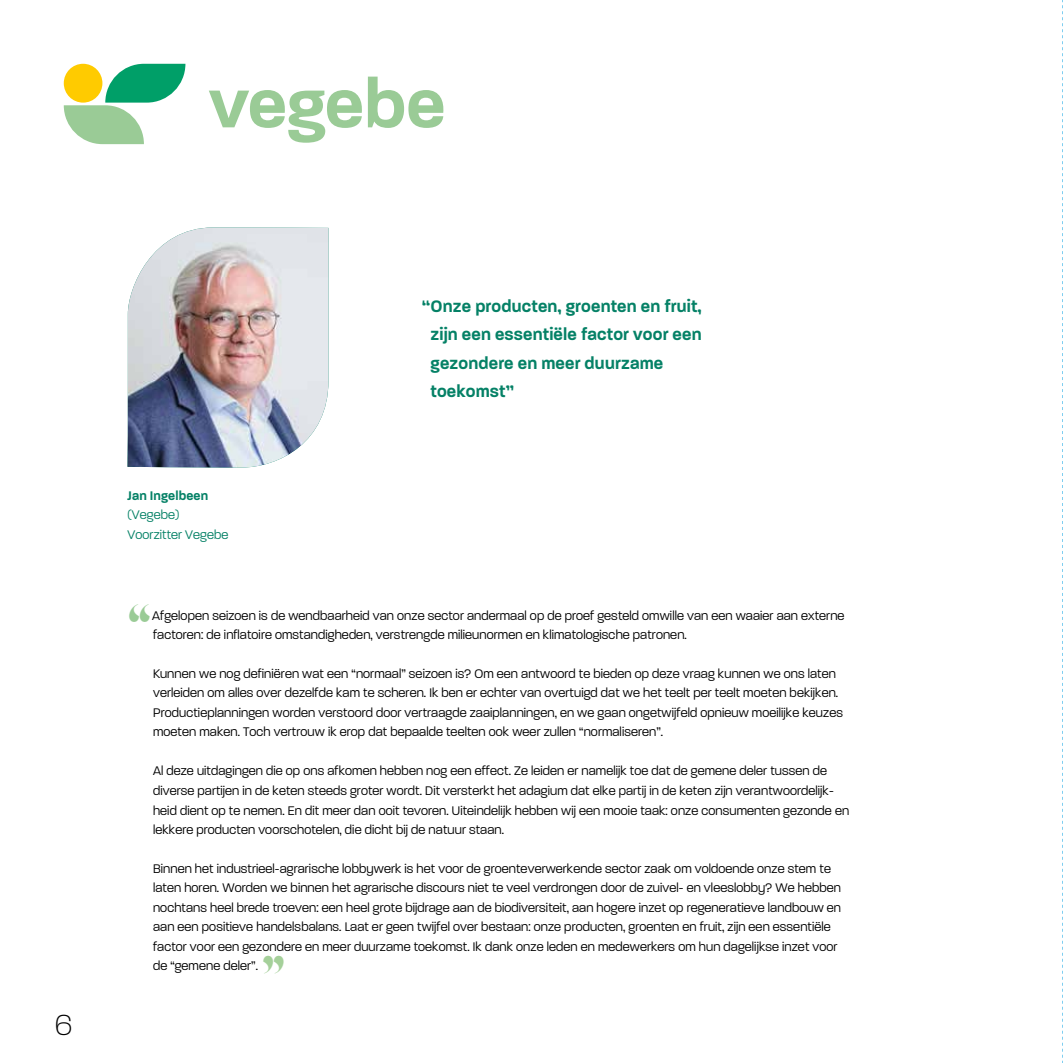
<style>
.page{position:relative;width:1063px;height:1063px;background:#fff}
.page>*{position:absolute;margin:0;border:0;box-sizing:border-box;transform-origin:0 0}
.t1{font:51px "Lust";color:#9acb96;scale:.95 1}
.t2{font:51px "Lust";color:#a5d09a;scale:.95 1}
.t3{font:200 31.5px "Paralucent";color:#000;scale:.95 1}
.t4{font:600 18px/28.5px "Paralucent";letter-spacing:.01em;color:#058166;scale:.95 1}
.t5{font:300 13.5px/19.5px "Paralucent";letter-spacing:.01em;color:#000;scale:.95 1}
.t6{font:300 13.5px/19.5px "Paralucent";letter-spacing:.01em;color:#058166;scale:.95 1}
.t7{font:600 13.5px "Paralucent";letter-spacing:.01em;color:#058166;scale:.95 1}
</style>
<div class="page">
<svg style="left:209px;top:77px;width:235px;height:66px"></svg>
<svg style="left:64px;top:64px;width:121px;height:80px"></svg>
<img style="left:128px;top:227px;width:200px;height:241px">
<svg style="left:1062px;top:0;width:1px;height:1063px"></svg>
<h2 class="t3" style="left:55px;top:1006px;width:20px">6</h2>
<p class="t7" style="left:128px;top:487px;width:86px">Jan Ingelbeen</p>
<p class="t6" style="left:128px;top:505px;width:108px">(Vegebe)<br>Voorzitter Vegebe</p>
<h3 class="t4" style="left:431px;top:291px;width:287px;text-indent:-9px">“Onze producten, groenten en fruit, zijn een essentiële factor voor een gezondere en meer duurzame toekomst”</h3>
<h1 class="t1" style="left:128px;top:595px;width:27px">“</h1>
<p class="t5" style="left:152px;top:605px;width:730px">Afgelopen seizoen is de wendbaarheid van onze sector andermaal op de proef gesteld omwille van een waaier aan externe factoren: de inflatoire omstandigheden, verstrengde milieunormen en klimatologische patronen.</p>
<p class="t5" style="left:153px;top:664px;width:728px">Kunnen we nog definiëren wat een “normaal” seizoen is? Om een antwoord te bieden op deze vraag kunnen we ons laten verleiden om alles over dezelfde kam te scheren. Ik ben er echter van overtuigd dat we het teelt per teelt moeten bekijken.<br>Productieplanningen worden verstoord door vertraagde zaaiplanningen, en we gaan ongetwijfeld opnieuw moeilijke keuzes moeten maken. Toch vertrouw ik erop dat bepaalde teelten ook weer zullen “normaliseren”.</p>
<p class="t5" style="left:153px;top:761px;width:734px">Al deze uitdagingen die op ons afkomen hebben nog een effect. Ze leiden er namelijk toe dat de gemene deler tussen de diverse partijen in de keten steeds groter wordt. Dit versterkt het adagium dat elke partij in de keten zijn verantwoordelijk&shy;heid dient op te nemen. En dit meer dan ooit tevoren. Uiteindelijk hebben wij een mooie taak: onze consumenten gezonde en lekkere producten voorschotelen, die dicht bij de natuur staan.</p>
<p class="t5" style="left:153px;top:859px;width:726px">Binnen het industrieel-agrarische lobbywerk is het voor de groenteverwerkende sector zaak om voldoende onze stem te laten horen. Worden we binnen het agrarische discours niet te veel verdrongen door de zuivel- en vleeslobby? We hebben nochtans heel brede troeven: een heel grote bijdrage aan de biodiversiteit, aan hogere inzet op regeneratieve landbouw en aan een positieve handelsbalans. Laat er geen twijfel over bestaan: onze producten, groenten en fruit, zijn een essentiële factor voor een gezondere en meer duurzame toekomst. Ik dank onze leden en medewerkers om hun dagelijkse inzet voor de “gemene deler”.</p>
<h1 class="t2" style="left:261px;top:946px;width:27px">”</h1>
</div>
